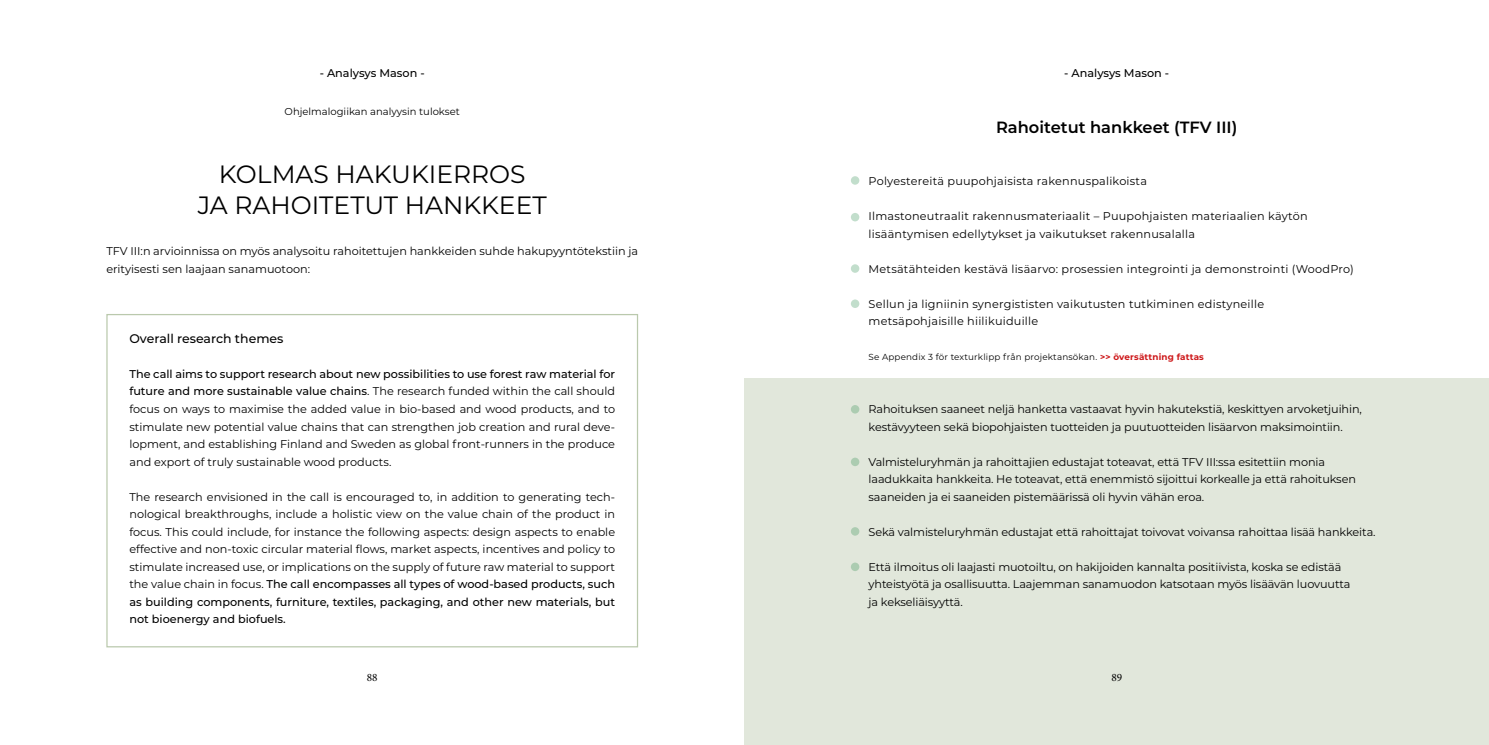
<style>
.page{position:relative;width:1489px;height:745px;background:#fff}
.page>*{position:absolute;margin:0;border:0;box-sizing:border-box;transform-origin:0 0}
.t1{font:25px/31.2px "Montserrat";color:#000;text-align:center}
.t2{font:600 16.25px "Montserrat";color:#000}
.t3{font:500 12.5px "Montserrat";color:#000}
.t4{font:11.25px/17.5px "Montserrat";letter-spacing:-.01em;color:#000}
.t5{font:11.25px/17.5px "Montserrat";letter-spacing:.02em;color:#000}
.t6{font:500 11.25px "Montserrat";color:#000}
.t7{font:11.25px "Minion Pro";color:#000}
.t8{font:10px "Montserrat";color:#000}
.t9{font:8.75px "Montserrat";letter-spacing:.02em;color:#000}
.s1{font-weight:500}
.s2{font-weight:700;color:#cd1719}
</style>
<div class="page">
<div style="left:744px;top:378px;width:744px;height:366px;background:#e1e7db"></div>
<svg style="left:850px;top:176px;width:9px;height:8px"></svg>
<svg style="left:850px;top:213px;width:9px;height:8px"></svg>
<svg style="left:850px;top:299px;width:9px;height:9px"></svg>
<svg style="left:850px;top:264px;width:9px;height:8px"></svg>
<svg style="left:850px;top:405px;width:9px;height:8px"></svg>
<svg style="left:850px;top:457px;width:9px;height:9px"></svg>
<svg style="left:850px;top:562px;width:9px;height:8px"></svg>
<svg style="left:850px;top:527px;width:9px;height:8px"></svg>
<p class="t6" style="left:320px;top:65px;width:106px">- Analysys Mason -</p>
<p class="t8" style="left:285px;top:105px;width:177px">Ohjelmalogiikan analyysin tulokset</p>
<h1 class="t1" style="left:198px;top:157px;width:350px">KOLMAS HAKUKIERROS<br>JA RAHOITETUT HANKKEET</h1>
<p class="t4" style="left:106px;top:242px;width:533px">TFV III:n arvioinnissa on myös analysoitu rahoitettujen hankkeiden suhde hakupyyntötekstiin ja erityisesti sen laajaan sanamuotoon:</p>
<p class="t3" style="left:129px;top:329px;width:156px">Overall research themes</p>
<p class="t4" style="left:129px;top:364px;width:487px;text-align:justify"><span class="s1">The call aims to support research about new possibilities to use forest raw material for future and more sustainable value chains</span>. The research funded within the call should focus on ways to maximise the added value in bio-based and wood products, and to stimulate new potential value chains that can strengthen job creation and rural deve&shy;lopment, and establishing Finland and Sweden as global front-runners in the produce and export of truly sustainable wood products.</p>
<p class="t4" style="left:129px;top:487px;width:487px;text-align:justify">The research envisioned in the call is encouraged to, in addition to generating tech&shy;nological breakthroughs, include a holistic view on the value chain of the product in focus. This could include, for instance the following aspects: design aspects to enable effective and non-toxic circular material flows, market aspects, incentives and policy to stimulate increased use, or implications on the supply of future raw material to support the value chain in focus. <span class="s1">The call encompasses all types of wood-based products, such as building components, furniture, textiles, packaging, and other new materials, but not bioenergy and biofuels.</span></p>
<p class="t7" style="left:367px;top:669px;width:12px">88</p>
<p class="t6" style="left:1064px;top:65px;width:106px">- Analysys Mason -</p>
<h2 class="t2" style="left:996px;top:115px;width:243px">Rahoitetut hankkeet (TFV III)</h2>
<p class="t5" style="left:868px;top:172px;width:280px">Polyestereitä puupohjaisista rakennuspalikoista</p>
<p class="t5" style="left:868px;top:207px;width:440px">Ilmastoneutraalit rakennusmateriaalit – Puupohjaisten materiaalien käytön lisääntymisen edellytykset ja vaikutukset rakennusalalla</p>
<p class="t5" style="left:868px;top:259px;width:487px">Metsätähteiden kestävä lisäarvo: prosessien integrointi ja demonstrointi (WoodPro)</p>
<p class="t5" style="left:868px;top:294px;width:397px">Sellun ja ligniinin synergististen vaikutusten tutkiminen edistyneille metsäpohjaisille hiilikuiduille</p>
<p class="t9" style="left:868px;top:351px;width:337px">Se Appendix 3 för texturklipp från projektansökan. <span class="s2">&gt;&gt; översättning fattas</span></p>
<p class="t4" style="left:868px;top:399px;width:495px">Rahoituksen saaneet neljä hanketta vastaavat hyvin hakutekstiä, keskittyen arvoketjuihin, kestävyyteen sekä biopohjaisten tuotteiden ja puutuotteiden lisäarvon maksimointiin.</p>
<p class="t4" style="left:868px;top:452px;width:489px">Valmisteluryhmän ja rahoittajien edustajat toteavat, että TFV III:ssa esitettiin monia laadukkaita hankkeita. He toteavat, että enemmistö sijoittui korkealle ja että rahoituksen saaneiden ja ei saaneiden pistemäärissä oli hyvin vähän eroa.</p>
<p class="t4" style="left:868px;top:522px;width:508px">Sekä valmisteluryhmän edustajat että rahoittajat toivovat voivansa rahoittaa lisää hankkeita.</p>
<p class="t4" style="left:868px;top:557px;width:483px">Että ilmoitus oli laajasti muotoiltu, on hakijoiden kannalta positiivista, koska se edistää yhteistyötä ja osallisuutta. Laajemman sanamuodon katsotaan myös lisäävän luovuutta ja kekseliäisyyttä.</p>
<p class="t7" style="left:1111px;top:669px;width:12px">89</p>
</div>
